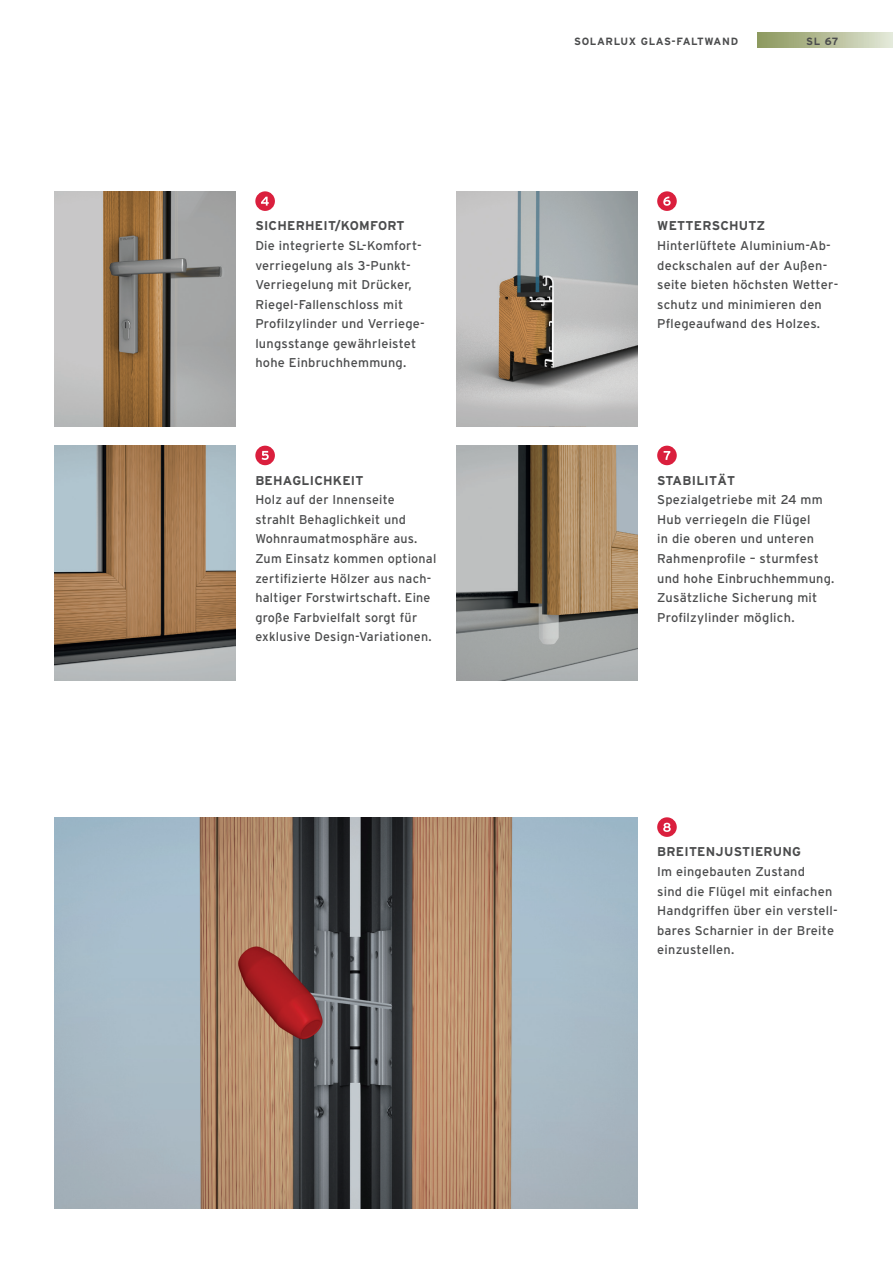
<style>
.page{position:relative;width:893px;height:1263px;background:#fff}
.page>*{position:absolute;margin:0;border:0;box-sizing:border-box;transform-origin:0 0}
.t1{font:12.75px/19.5px "Interstate";letter-spacing:.02em;color:#4b4c4d}
.t2{font:700 12.75px "Interstate";letter-spacing:.02em;color:#4b4c4d}
.t3{font:700 10.5px "Interstate";letter-spacing:.065em;color:#4b4c4d}
</style>
<div class="page">
<img style="left:456px;top:446px;width:182px;height:234px">
<img style="left:54px;top:446px;width:182px;height:234px">
<img style="left:456px;top:191px;width:182px;height:235px">
<img style="left:54px;top:191px;width:182px;height:235px">
<img style="left:54px;top:817px;width:584px;height:391px">
<svg style="left:758px;top:33px;width:135px;height:15px;background:#b6be99"></svg>
<div style="left:255px;top:191px;width:20px;height:20px;background:#da1f3d;border-radius:50%"></div>
<svg style="left:261px;top:197px;width:8px;height:9px"></svg>
<div style="left:255px;top:446px;width:20px;height:19px;background:#da1f3d;border-radius:50%"></div>
<svg style="left:262px;top:451px;width:7px;height:9px"></svg>
<div style="left:657px;top:191px;width:20px;height:20px;background:#da1f3d;border-radius:50%"></div>
<svg style="left:663px;top:197px;width:8px;height:9px"></svg>
<div style="left:657px;top:446px;width:20px;height:19px;background:#da1f3d;border-radius:50%"></div>
<svg style="left:664px;top:451px;width:6px;height:9px"></svg>
<div style="left:657px;top:817px;width:20px;height:20px;background:#da1f3d;border-radius:50%"></div>
<svg style="left:663px;top:823px;width:8px;height:9px"></svg>
<p class="t2" style="left:255px;top:218px;width:151px">SICHERHEIT/KOMFORT</p>
<p class="t1" style="left:255px;top:236px;width:171px">Die integrierte SL-Komfort&shy;verriegelung als 3-Punkt-<br>Verriegelung mit Drücker,<br>Riegel-Fallenschloss mit<br>Profilzylinder und Verriege&shy;lungsstange gewährleistet hohe Einbruchhemmung.</p>
<p class="t2" style="left:255px;top:472px;width:110px">BEHAGLICHKEIT</p>
<p class="t1" style="left:255px;top:490px;width:183px">Holz auf der Innenseite strahlt Behaglichkeit und<br>Wohnraumatmosphäre aus.<br>Zum Einsatz kommen optional zertifizierte Hölzer aus nach&shy;haltiger Forstwirtschaft. Eine große Farbvielfalt sorgt für exklusive Design-Variationen.</p>
<p class="t3" style="left:574px;top:35px;width:165px">SOLARLUX GLAS-FALTWAND</p>
<p class="t3" style="left:806px;top:35px;width:34px">SL 67</p>
<p class="t2" style="left:657px;top:218px;width:110px">WETTERSCHUTZ</p>
<p class="t1" style="left:657px;top:236px;width:183px">Hinterlüftete Aluminium-Ab&shy;deckschalen auf der Außen&shy;seite bieten höchsten Wetter&shy;schutz und minimieren den<br>Pflegeaufwand des Holzes.</p>
<p class="t2" style="left:657px;top:472px;width:80px">STABILITÄT</p>
<p class="t1" style="left:657px;top:490px;width:179px">Spezialgetriebe mit 24 mm<br>Hub verriegeln die Flügel<br>in die oberen und unteren<br>Rahmenprofile – sturmfest und hohe Einbruchhemmung.<br>Zusätzliche Sicherung mit<br>Profilzylinder möglich.</p>
<p class="t2" style="left:657px;top:844px;width:145px">BREITENJUSTIERUNG</p>
<p class="t1" style="left:657px;top:862px;width:182px">Im eingebauten Zustand<br>sind die Flügel mit einfachen<br>Handgriffen über ein verstell&shy;bares Scharnier in der Breite einzustellen.</p>
</div>
